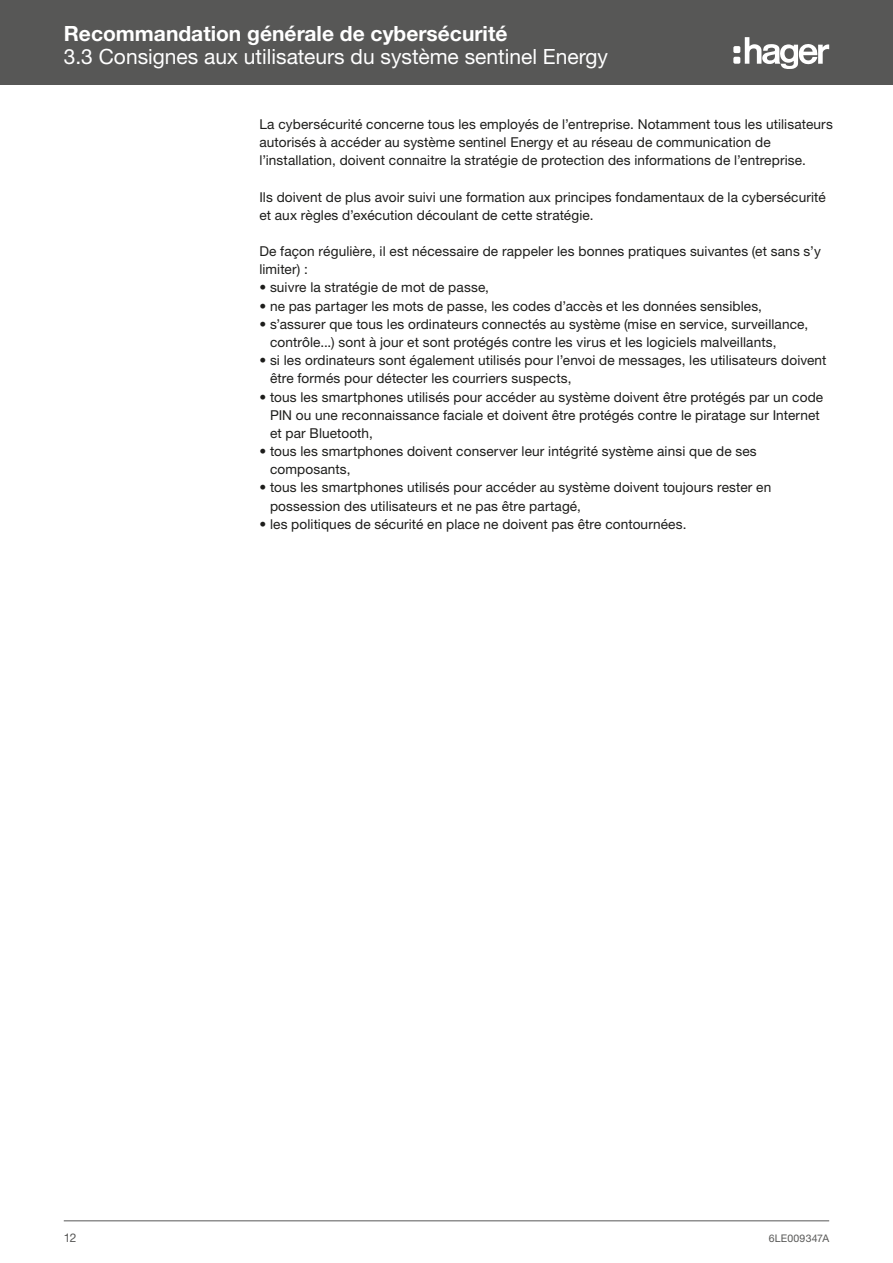
<style>
.page{position:relative;width:893px;height:1263px;background:#fff}
.page>*{position:absolute;margin:0;border:0;box-sizing:border-box;transform-origin:0 0}
.t1{font:21px "Helvetica Neue LTW1 G";color:#fff}
.t2{font:700 21px "Helvetica Neue LTW1 G";color:#fff}
.Texte_courant{font:13.65px/18.1px "Helvetica Neue LTW1 G";letter-spacing:.01em;color:#1d1d1b}
.t3{font:12px "Helvetica Neue LTW1 G";color:#575756}
.t4{font:10.5px "Helvetica Neue LTW1 G";letter-spacing:.02em;color:#575756}
</style>
<div class="page">
<hr style="left:64px;top:1220px;width:765px;height:1px;background:#575756">
<div style="left:0;top:0;width:893px;height:85px;background:#575756"></div>
<svg style="left:745px;top:37px;width:84px;height:32px"></svg>
<div style="left:733px;top:46px;width:7px;height:7px;background:#fff;border-radius:2px"></div>
<div style="left:733px;top:57px;width:7px;height:7px;background:#fff;border-radius:2px"></div>
<h1 class="t2" style="left:64px;top:21px;width:445px">Recommandation générale de cybersécurité</h1>
<h1 class="t1" style="left:64px;top:43px;width:546px">3.3 Consignes aux utilisateurs du système sentinel Energy</h1>
<p class="Texte_courant" style="left:259px;top:115px;width:575px">La cybersécurité concerne tous les employés de l’entreprise. Notamment tous les utilisateurs autorisés à accéder au système sentinel Energy et au réseau de communication de l’installation, doivent connaitre la stratégie de protection des informations de l’entreprise.</p>
<p class="Texte_courant" style="left:259px;top:187px;width:568px">Ils doivent de plus avoir suivi une formation aux principes fondamentaux de la cybersécurité et aux règles d’exécution découlant de cette stratégie.</p>
<p class="Texte_courant" style="left:259px;top:242px;width:563px">De façon régulière, il est nécessaire de rappeler les bonnes pratiques suivantes (et sans s’y limiter) :</p>
<p class="Texte_courant" style="left:259px;top:278px;width:231px">• suivre la stratégie de mot de passe,</p>
<p class="Texte_courant" style="left:259px;top:297px;width:504px">• ne pas partager les mots de passe, les codes d’accès et les données sensibles,</p>
<p class="Texte_courant" style="left:270px;top:315px;width:540px;text-indent:-11px">• s’assurer que tous les ordinateurs connectés au système (mise en service, surveillance, contrôle...) sont à jour et sont protégés contre les virus et les logiciels malveillants,</p>
<p class="Texte_courant" style="left:270px;top:351px;width:558px;text-indent:-11px">• si les ordinateurs sont également utilisés pour l’envoi de messages, les utilisateurs doivent être formés pour détecter les courriers suspects,</p>
<p class="Texte_courant" style="left:270px;top:387px;width:555px;text-indent:-11px">• tous les smartphones utilisés pour accéder au système doivent être protégés par un code<br>PIN ou une reconnaissance faciale et doivent être protégés contre le piratage sur Internet et par Bluetooth,</p>
<p class="Texte_courant" style="left:270px;top:442px;width:488px;text-indent:-11px">• tous les smartphones doivent conserver leur intégrité système ainsi que de ses composants,</p>
<p class="Texte_courant" style="left:270px;top:478px;width:503px;text-indent:-11px">• tous les smartphones utilisés pour accéder au système doivent toujours rester en possession des utilisateurs et ne pas être partagé,</p>
<p class="Texte_courant" style="left:259px;top:515px;width:429px">• les politiques de sécurité en place ne doivent pas être contournées.</p>
<p class="t3" style="left:64px;top:1230px;width:14px">12</p>
<p class="t4" style="left:769px;top:1232px;width:62px">6LE009347A</p>
</div>
